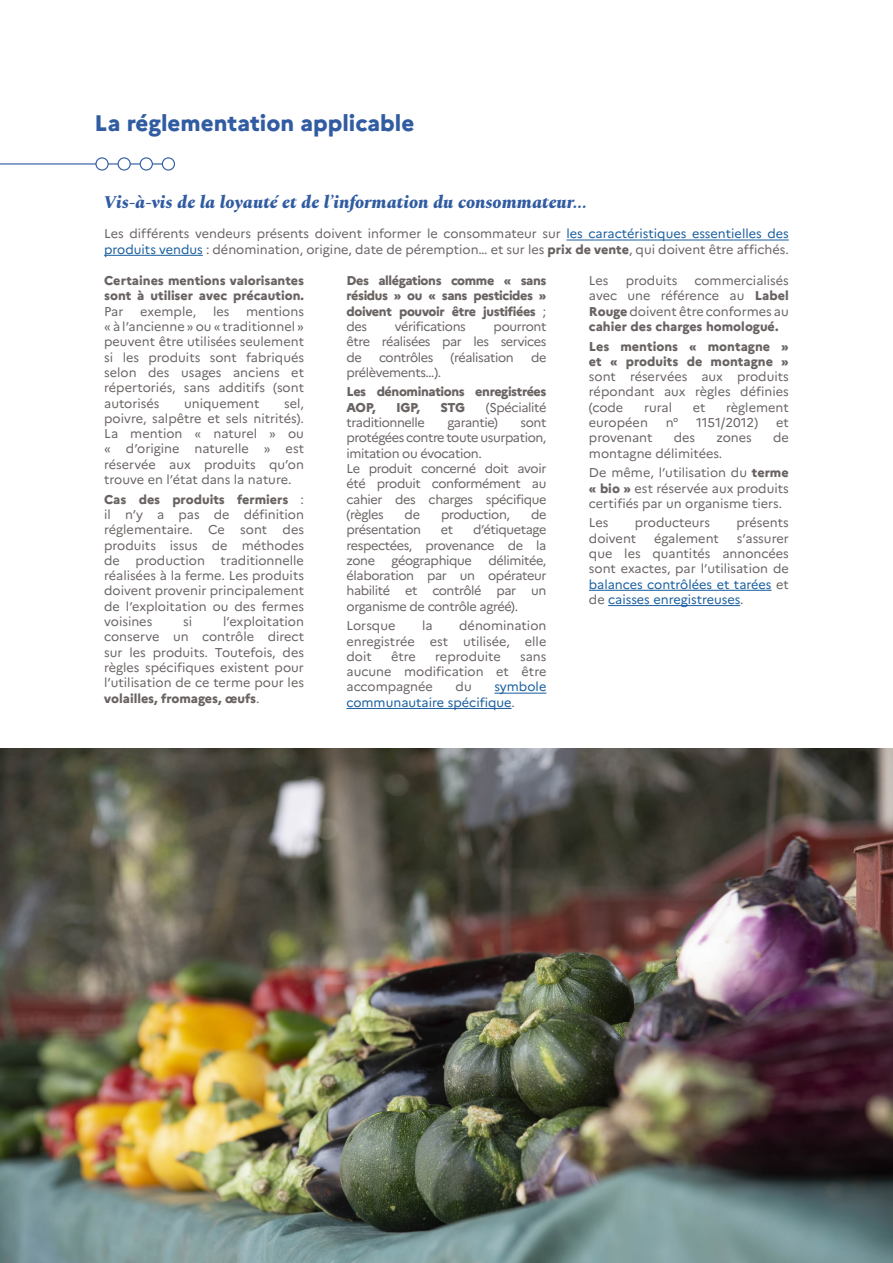
<style>
.page{position:relative;width:893px;height:1263px;background:#fff}
.page>*{position:absolute;margin:0;border:0;box-sizing:border-box;transform-origin:0 0}
.t1{font:800 22.5px "Marianne";color:#315ca2}
.t2{font:italic 800 18px "Spectral";color:#315ca2}
.t3{font:12.75px/15.3px "Marianne";letter-spacing:-.005em;color:#696362;text-align:justify}
.t4{font:800 12.75px/15.3px "Marianne";letter-spacing:-.03em;color:#696362;text-align:justify}
.t5{font:12.75px "Marianne";letter-spacing:-.03em;color:#696362}
.t6{font:12.75px/15.3px "Marianne";color:#175d9e}
.s1{color:#175d9e}
.s2{font-weight:800}
.s3{font-weight:400}
.s4{color:#696362}
</style>
<div class="page">
<hr style="left:494px;top:693px;width:52px;height:1px;background:#175d9e">
<hr style="left:347px;top:708px;width:165px;height:1px;background:#175d9e">
<hr style="left:589px;top:590px;width:183px;height:1px;background:#175d9e">
<hr style="left:608px;top:605px;width:132px;height:1px;background:#175d9e">
<hr style="left:0;top:163px;width:167px;height:2px;background:#315ca2">
<svg style="left:96px;top:158px;width:12px;height:12px"></svg>
<div style="left:95px;top:157px;width:14px;height:14px;border:1px solid #315ca2;border-radius:50%"></div>
<svg style="left:118px;top:158px;width:12px;height:12px"></svg>
<div style="left:118px;top:157px;width:13px;height:14px;border:1px solid #315ca2;border-radius:50%"></div>
<div style="left:140px;top:158px;width:12px;height:12px;background:#fff;border-radius:50%"></div>
<div style="left:140px;top:157px;width:13px;height:14px;border:1px solid #315ca2;border-radius:50%"></div>
<div style="left:162px;top:158px;width:12px;height:12px;background:#fff;border-radius:50%"></div>
<div style="left:162px;top:157px;width:13px;height:14px;border:1px solid #315ca2;border-radius:50%"></div>
<img style="left:0;top:748px;width:893px;height:515px">
<hr style="left:566px;top:240px;width:223px;height:1px;background:#175d9e">
<hr style="left:104px;top:255px;width:99px;height:1px;background:#175d9e">
<p class="t1" style="left:95px;top:110px;width:321px">La réglementation applicable</p>
<p class="t2" style="left:104px;top:189px;width:485px">Vis-à-vis de la loyauté et de l’information du consommateur...</p>
<p class="t3" style="left:104px;top:226px;width:686px">Les différents vendeurs présents doivent informer le consommateur sur <span class="s1">les caractéristiques essentielles des produits vendus</span> : dénomination, origine, date de péremption… et sur les <span class="s2">prix de vente</span>, qui doivent être affichés.</p>
<p class="t4" style="left:104px;top:273px;width:201px">Certaines mentions valorisantes sont à utiliser avec précaution.<br><span class="s3">Par</span></p>
<p class="t3" style="left:104px;top:303px;width:201px;text-indent:142px">mentions « à l’ancienne » ou « traditionnel » peuvent être utilisées seulement si les produits sont fabriqués selon des usages anciens et répertoriés, sans additifs (sont autorisés</p>
<p class="t3" style="left:140px;top:303px;width:57px">exemple,</p>
<p class="t3" style="left:213px;top:303px;width:18px">les</p>
<p class="t3" style="left:184px;top:395px;width:77px">uniquement</p>
<p class="t3" style="left:104px;top:395px;width:201px;text-indent:180px">sel, poivre, salpêtre et sels nitrités).<br>La mention « naturel » ou « d’origine naturelle » est réservée aux produits qu’on trouve en l’état dans la nature.</p>
<p class="t3" style="left:104px;top:491px;width:201px"><span class="s2">Cas des produits fermiers</span> : il n’y a pas de définition réglementaire. Ce sont des produits issus de méthodes de production traditionnelle réalisées à la ferme. Les produits doivent provenir principalement de l’exploitation ou des fermes voisines</p>
<p class="t3" style="left:104px;top:614px;width:201px;text-indent:119px">l’exploitation conserve un contrôle direct sur les produits. Toutefois, des règles spécifiques existent pour l’utilisation de ce terme pour les <span class="s2">volailles, fromages, œufs</span>.</p>
<p class="t3" style="left:183px;top:614px;width:11px">si</p>
<p class="t4" style="left:347px;top:273px;width:201px">Des allégations comme « sans résidus » ou « sans pesticides » doivent pouvoir être justifiées <span class="s3">; des</span></p>
<p class="t5" style="left:395px;top:319px;width:73px">vérifications</p>
<p class="t3" style="left:347px;top:319px;width:201px;text-indent:147px">pourront être réalisées par les services de</p>
<p class="t5" style="left:379px;top:349px;width:56px">contrôles</p>
<p class="t5" style="left:451px;top:349px;width:65px">(réalisation</p>
<p class="t3" style="left:531px;top:349px;width:17px">de</p>
<p class="t5" style="left:347px;top:365px;width:96px">prélèvements…).</p>
<p class="t4" style="left:347px;top:384px;width:201px">Les dénominations enregistrées<br>AOP,</p>
<p class="t4" style="left:396px;top:400px;width:25px">IGP,</p>
<p class="t4" style="left:441px;top:400px;width:26px">STG</p>
<p class="t5" style="left:486px;top:399px;width:62px">(Spécialité</p>
<p class="t5" style="left:347px;top:415px;width:80px">traditionnelle</p>
<p class="t5" style="left:447px;top:415px;width:52px">garantie)</p>
<p class="t3" style="left:347px;top:415px;width:201px;text-indent:174px">sont protégées contre toute usurpation, imitation ou évocation.</p>
<p class="t3" style="left:347px;top:461px;width:201px">Le produit concerné doit avoir été produit conformément au cahier des charges spécifique (règles</p>
<p class="t3" style="left:405px;top:507px;width:17px">de</p>
<p class="t5" style="left:441px;top:507px;width:70px">production,</p>
<p class="t3" style="left:531px;top:507px;width:17px">de</p>
<p class="t5" style="left:347px;top:522px;width:76px">présentation</p>
<p class="t3" style="left:441px;top:522px;width:14px">et</p>
<p class="t3" style="left:347px;top:522px;width:201px;text-indent:126px">d’étiquetage respectées, provenance de la zone</p>
<p class="t3" style="left:347px;top:553px;width:201px;text-indent:142px">délimitée, élaboration par un opérateur habilité et contrôlé par un organisme de contrôle agréé).</p>
<p class="t3" style="left:347px;top:618px;width:50px">Lorsque</p>
<p class="t3" style="left:422px;top:618px;width:12px">la</p>
<p class="t5" style="left:392px;top:552px;width:82px">géographique</p>
<p class="t3" style="left:347px;top:618px;width:201px;text-indent:113px">dénomination enregistrée est utilisée, elle doit</p>
<p class="t3" style="left:391px;top:649px;width:26px">être</p>
<p class="t3" style="left:435px;top:649px;width:67px">reproduite</p>
<p class="t3" style="left:347px;top:649px;width:201px;text-indent:174px">sans aucune modification et être accompagnée</p>
<p class="t6" style="left:347px;top:679px;width:201px;text-indent:148px">symbole communautaire spécifique<span class="s4">.</span></p>
<p class="t3" style="left:456px;top:679px;width:18px">du</p>
<p class="t3" style="left:589px;top:273px;width:201px;text-indent:106px">commercialisés avec une référence au <span class="s2">Label Rouge</span> doivent être conformes au <span class="s2">cahier des charges homologué.</span></p>
<p class="t3" style="left:589px;top:338px;width:201px"><span class="s2">Les mentions « montagne » et « produits de montagne » </span>sont réservées aux produits répondant aux règles définies (code</p>
<p class="t3" style="left:589px;top:273px;width:21px">Les</p>
<p class="t3" style="left:626px;top:273px;width:53px">produits</p>
<p class="t3" style="left:644px;top:400px;width:30px">rural</p>
<p class="t3" style="left:693px;top:400px;width:14px">et</p>
<p class="t3" style="left:726px;top:400px;width:64px">règlement</p>
<p class="t3" style="left:589px;top:415px;width:61px">européen</p>
<p class="t3" style="left:666px;top:415px;width:14px">n°</p>
<p class="t3" style="left:696px;top:415px;width:63px">1151/2012)</p>
<p class="t3" style="left:776px;top:415px;width:14px">et</p>
<p class="t3" style="left:589px;top:430px;width:65px">provenant</p>
<p class="t3" style="left:674px;top:430px;width:23px">des</p>
<p class="t3" style="left:716px;top:430px;width:37px">zones</p>
<p class="t3" style="left:773px;top:430px;width:17px">de</p>
<p class="t3" style="left:589px;top:445px;width:135px">montagne délimitées.</p>
<p class="t3" style="left:589px;top:465px;width:201px">De même, l’utilisation du <span class="s2">terme « bio »</span> est réservée aux produits certifiés par un organisme tiers.</p>
<p class="t3" style="left:589px;top:515px;width:21px">Les</p>
<p class="t3" style="left:635px;top:515px;width:77px">producteurs</p>
<p class="t3" style="left:736px;top:515px;width:54px">présents</p>
<p class="t3" style="left:589px;top:530px;width:49px">doivent</p>
<p class="t3" style="left:654px;top:530px;width:66px">également</p>
<p class="t3" style="left:589px;top:530px;width:201px;text-indent:148px">s’assurer que les quantités annoncées sont exactes, par l’utilisation de <span class="s1">balances contrôlées et tarées</span> et de <span class="s1">caisses enregistreuses</span>.</p>
</div>
